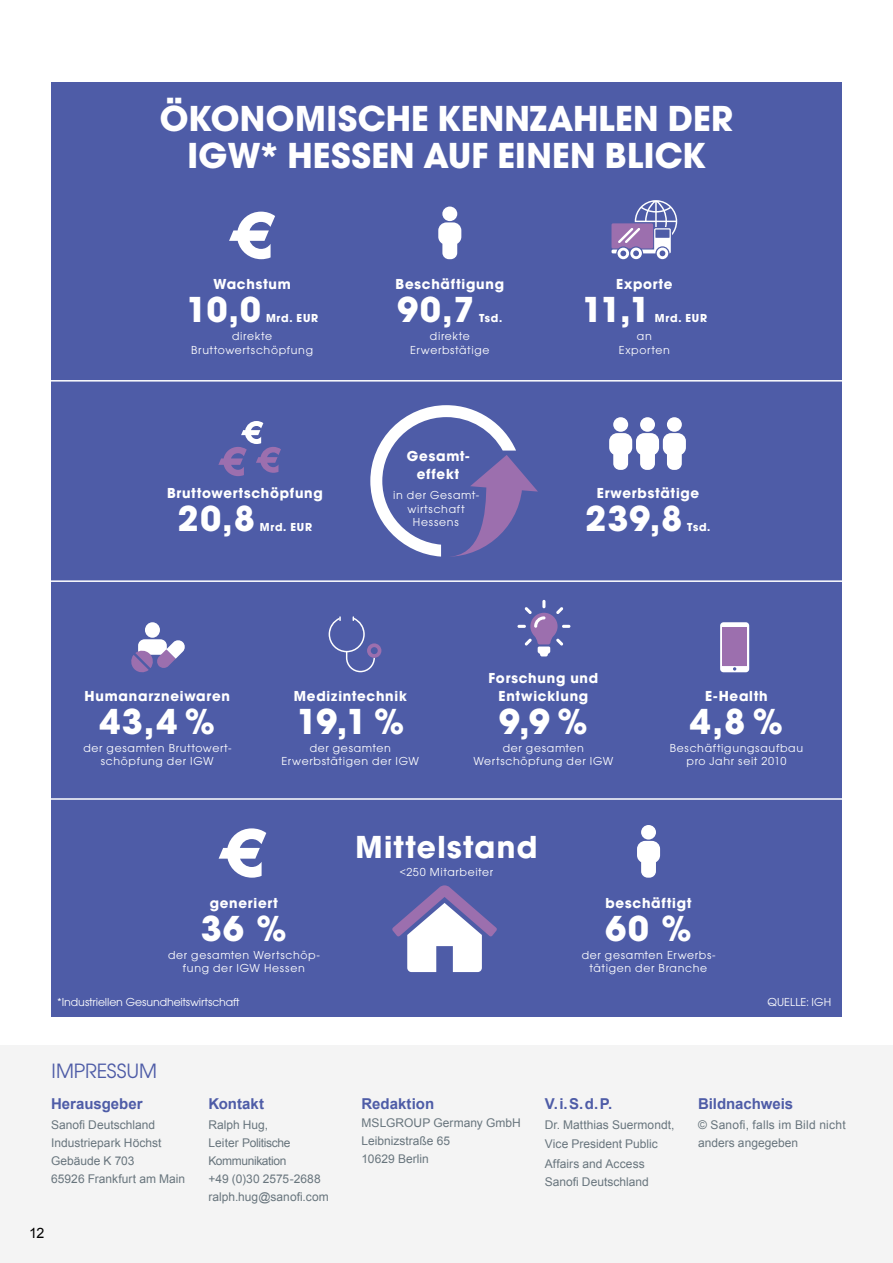
<style>
.page{position:relative;width:893px;height:1263px;background:#fff}
.page>*{position:absolute;margin:0;border:0;box-sizing:border-box;transform-origin:0 0}
.t1{font:700 37.5px/37.5px "Avalon";letter-spacing:.005em;color:#fff;text-align:center}
.t2{font:700 33px "Avalon";letter-spacing:.045em;color:#fff}
.t3{font:19.5px "Avant Garde";color:#4e5ca7}
.t4{font:700 15px/18px "Avalon";letter-spacing:.05em;color:#fff;text-align:center}
.t5{font:700 15px "Arial";color:#4e5ca7}
.t6{font:14.25px "Arial";color:#000}
.t7{font:12px/13.5px "Avalon";letter-spacing:.055em;color:#fff;text-align:center}
.t8{font:12px/18px "Arial";color:#68757d}
.t9{font:12px/18px "Arial";letter-spacing:.02em;color:#68757d}
.t10{font:12px "Avalon";letter-spacing:-.01em;color:#fff}
.t11{font:700 12px "Avalon";letter-spacing:.065em;color:#fff}
.t12{font:12px "Avalon";letter-spacing:.005em;color:#fff}
</style>
<div class="page">
<div style="left:0;top:1045px;width:893px;height:218px;background:#f4f4f4"></div>
<div style="left:51px;top:83px;width:791px;height:934px;background:#4e5ca7"></div>
<svg style="left:229px;top:212px;width:46px;height:47px"></svg>
<svg style="left:219px;top:828px;width:47px;height:50px"></svg>
<div style="left:442px;top:207px;width:15px;height:14px;background:#fff;border-radius:50%"></div>
<svg style="left:438px;top:222px;width:23px;height:37px"></svg>
<div style="left:641px;top:825px;width:15px;height:14px;background:#fff;border-radius:50%"></div>
<svg style="left:637px;top:841px;width:23px;height:37px"></svg>
<div style="left:613px;top:417px;width:15px;height:15px;background:#fff;border-radius:50%"></div>
<div style="left:640px;top:417px;width:15px;height:15px;background:#fff;border-radius:50%"></div>
<div style="left:667px;top:417px;width:15px;height:15px;background:#fff;border-radius:50%"></div>
<svg style="left:609px;top:433px;width:77px;height:37px"></svg>
<svg style="left:218px;top:421px;width:63px;height:55px"></svg>
<div style="left:145px;top:622px;width:15px;height:16px;background:#fff;border-radius:50%"></div>
<svg style="left:131px;top:639px;width:54px;height:34px"></svg>
<svg style="left:329px;top:616px;width:52px;height:56px"></svg>
<svg style="left:720px;top:622px;width:29px;height:50px"></svg>
<div style="left:722px;top:628px;width:25px;height:38px;background:#9c6fae"></div>
<svg style="left:517px;top:600px;width:53px;height:56px"></svg>
<svg style="left:611px;top:200px;width:66px;height:59px"></svg>
<svg style="left:370px;top:405px;width:168px;height:152px"></svg>
<svg style="left:392px;top:885px;width:105px;height:87px"></svg>
<hr style="left:40px;top:380px;width:813px;height:2px;background:#fff">
<hr style="left:40px;top:580px;width:813px;height:2px;background:#fff">
<hr style="left:40px;top:798px;width:813px;height:2px;background:#fff">
<h1 class="t1" style="left:160px;top:99px;width:575px">ÖKONOMISCHE KENNZAHLEN DER<br>IGW* HESSEN AUF EINEN BLICK</h1>
<p class="t4" style="left:213px;top:275px;width:79px">Wachstum</p>
<h1 class="t1" style="left:186px;top:290px;width:77px">10,0</h1>
<p class="t11" style="left:266px;top:311px;width:54px">Mrd. EUR</p>
<p class="t7" style="left:191px;top:329px;width:123px">direkte<br>Bruttowertschöpfung</p>
<p class="t4" style="left:167px;top:484px;width:157px">Bruttowertschöpfung</p>
<h1 class="t1" style="left:178px;top:500px;width:79px">20,8</h1>
<p class="t11" style="left:260px;top:520px;width:54px">Mrd. EUR</p>
<p class="t4" style="left:395px;top:275px;width:110px">Beschäftigung</p>
<h1 class="t1" style="left:397px;top:290px;width:78px">90,7</h1>
<p class="t11" style="left:479px;top:311px;width:25px">Tsd.</p>
<p class="t7" style="left:410px;top:329px;width:81px">direkte<br>Erwerbstätige</p>
<p class="t4" style="left:407px;top:447px;width:64px">Gesamt&shy;effekt</p>
<p class="t7" style="left:393px;top:488px;width:87px">in der Gesamt&shy;wirtschaft<br>Hessens</p>
<p class="t4" style="left:616px;top:275px;width:58px">Exporte</p>
<h1 class="t1" style="left:581px;top:290px;width:70px">11,1</h1>
<p class="t11" style="left:655px;top:311px;width:54px">Mrd. EUR</p>
<p class="t7" style="left:619px;top:329px;width:52px">an<br>Exporten</p>
<p class="t4" style="left:597px;top:484px;width:104px">Erwerbstätige</p>
<h1 class="t1" style="left:586px;top:500px;width:98px">239,8</h1>
<p class="t11" style="left:687px;top:520px;width:25px">Tsd.</p>
<p class="t4" style="left:85px;top:686px;width:147px">Humanarzneiwaren</p>
<h1 class="t1" style="left:100px;top:702px;width:117px">43,4 %</h1>
<p class="t7" style="left:83px;top:741px;width:149px">der gesamten Bruttowert&shy;schöpfung der IGW</p>
<p class="t4" style="left:294px;top:686px;width:114px">Medizintechnik</p>
<h1 class="t1" style="left:296px;top:702px;width:110px">19,1 %</h1>
<p class="t7" style="left:282px;top:741px;width:139px">der gesamten<br>Erwerbstätigen der IGW</p>
<p class="t4" style="left:489px;top:668px;width:111px">Forschung und<br>Entwicklung</p>
<h1 class="t1" style="left:499px;top:702px;width:90px">9,9 %</h1>
<p class="t7" style="left:473px;top:741px;width:141px">der gesamten<br>Wertschöpfung der IGW</p>
<h2 class="t2" style="left:355px;top:826px;width:183px">Mittelstand</h2>
<p class="t7" style="left:400px;top:865px;width:95px">&lt;250 Mitarbeiter</p>
<p class="t4" style="left:705px;top:686px;width:64px">E-Health</p>
<h1 class="t1" style="left:690px;top:702px;width:95px">4,8 %</h1>
<p class="t7" style="left:670px;top:741px;width:135px">Beschäftigungsaufbau pro Jahr seit 2010</p>
<p class="t4" style="left:210px;top:893px;width:70px">generiert</p>
<h1 class="t1" style="left:201px;top:909px;width:87px">36 %</h1>
<p class="t7" style="left:168px;top:948px;width:153px">der gesamten Wertschöp&shy;fung der IGW Hessen</p>
<p class="t4" style="left:606px;top:893px;width:87px">beschäftigt</p>
<h1 class="t1" style="left:605px;top:909px;width:88px">60 %</h1>
<p class="t7" style="left:582px;top:948px;width:135px">der gesamten Erwerbs&shy;tätigen der Branche</p>
<p class="t10" style="left:57px;top:995px;width:184px">*Industriellen Gesundheitswirtschaft</p>
<p class="t12" style="left:767px;top:995px;width:65px">QUELLE: IGH</p>
<h3 class="t3" style="left:52px;top:1058px;width:107px">IMPRESSUM</h3>
<p class="t5" style="left:51px;top:1094px;width:93px">Herausgeber</p>
<p class="t8" style="left:51px;top:1116px;width:136px">Sanofi Deutschland<br>Industriepark Höchst<br>Gebäude K 703<br>65926 Frankfurt am Main</p>
<p class="t6" style="left:29px;top:1223px;width:17px">12</p>
<p class="t5" style="left:208px;top:1094px;width:57px">Kontakt</p>
<p class="t8" style="left:208px;top:1116px;width:122px">Ralph Hug,<br>Leiter Politische<br>Kommunikation<br>+49 (0)30 2575-2688 ralph.hug@sanofi.com</p>
<p class="t5" style="left:361px;top:1094px;width:74px">Redaktion</p>
<p class="t8" style="left:361px;top:1114px;width:161px">MSLGROUP Germany GmbH<br>Leibnizstraße 65<br>10629 Berlin</p>
<p class="t5" style="left:545px;top:1094px;width:69px">V.i.S.d.P.</p>
<p class="t8" style="left:545px;top:1115px;width:131px;line-height:19.5px">Dr. Matthias Suermondt,<br>Vice President Public<br>Affairs and Access</p>
<p class="t8" style="left:545px;top:1173px;width:106px">Sanofi Deutschland</p>
<p class="t5" style="left:698px;top:1094px;width:97px">Bildnachweis</p>
<p class="t9" style="left:698px;top:1116px;width:149px">© Sanofi, falls im Bild nicht anders angegeben</p>
</div>
